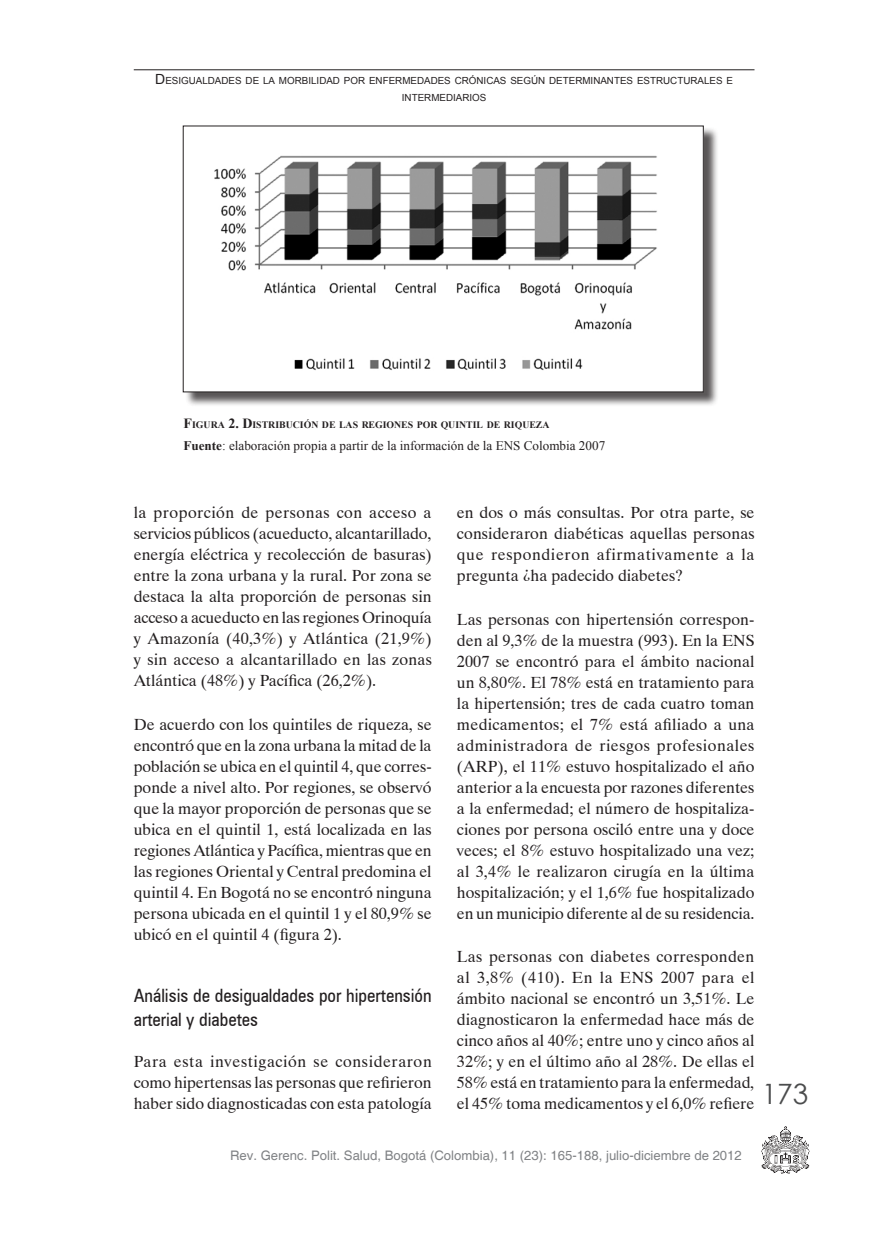
<style>
.page{position:relative;width:869px;height:1241px;background:#fff}
.page>*{position:absolute;margin:0;border:0;box-sizing:border-box;transform-origin:0 0}
.t1{font:28px "Century Gothic";color:#4b4c4d}
.indent-2{font:condensed 18.38px/24.5px "Zurich BT";color:#231f20}
._1Texto{font:16.1px/21px "Dutch 801 BT";color:#231f20;text-align:justify}
.NOTAS{font:13.12px "Helvetica";color:#808285}
.pie_cuadros{font:13.12px "Times New Roman";color:#231f20}
.corniza{font:9.8px "Arial";color:#231f20}
.tii-cuadro{font:700 9.8px "Times New Roman";color:#231f20}
.s1{font-size:14px}
.s2{font-weight:700}
</style>
<div class="page">
<div style="left:184px;top:127px;width:534px;height:279px;background:#231f20;opacity:.75"></div>
<div style="left:183px;top:126px;width:519px;height:265px;background:#fff"></div>
<hr style="left:134px;top:69px;width:620px;height:1px;background:#231f20">
<img style="left:214px;top:155px;width:443px;height:216px">
<svg style="left:761px;top:1126px;width:48px;height:47px"></svg>
<p class="corniza" style="left:155px;top:75px;width:446px"><span class="s1">D</span>ESIGUALDADES DE LA MORBILIDAD POR EN FERMEDADES CRÓN ICAS SEGÚN DETERMINAN</p>
<p class="corniza" style="left:613px;top:75px;width:120px">TES ESTRUCTURALES E</p>
<p class="corniza" style="left:401px;top:91px;width:86px">INTERMEDIARIOS</p>
<p class="tii-cuadro" style="left:183px;top:417px;width:367px"><span class="s1">F</span>IGURA <span class="s1">2. D</span>ISTRIBUCIÓN DE LAS REGIONES POR QUINTIL DE RIQUEZA</p>
<p class="pie_cuadros" style="left:183px;top:436px;width:423px"><span class="s2">Fuente</span>: elaboración propia a partir de la información de la ENS Colombia 2007</p>
<p class="_1Texto" style="left:134px;top:501px;width:299px">la proporción de personas con acceso a servicios públicos (acueducto, alcantarillado, energía eléctrica y recolección de basuras) entre la zona urbana y la rural. Por zona se destaca la alta proporción de personas sin acceso a acueducto en las regiones Orinoquía y Amazonía (40,3%) y Atlántica (21,9%) y sin acceso a alcantarillado en las zonas Atlántica (48%) y Pacífica (26,2%).</p>
<p class="_1Texto" style="left:134px;top:712px;width:299px">De acuerdo con los quintiles de riqueza, se encontró que en la zona urbana la mitad de la población se ubica en el quintil 4, que corres&shy;ponde a nivel alto. Por regiones, se observó que la mayor proporción de personas que se ubica en el quintil 1, está localizada en las regiones Atlántica y Pacífica, mientras que en las regiones Oriental y Central predomina el quintil 4. En Bogotá no se encontró ninguna persona ubicada en el quintil 1 y el 80,9% se ubicó en el quintil 4 (figura 2).</p>
<p class="_1Texto" style="left:457px;top:501px;width:299px">en dos o más consultas. Por otra parte, se consideraron diabéticas aquellas personas que respondieron afirmativamente a la pregunta ¿ha padecido diabetes?</p>
<p class="_1Texto" style="left:457px;top:607px;width:299px">Las personas con hipertensión correspon&shy;den al 9,3% de la muestra (993). En la ENS 2007 se encontró para el ámbito nacional un 8,80%. El 78% está en tratamiento para la hipertensión; tres de cada cuatro toman medicamentos; el 7% está afiliado a una administradora de riesgos profesionales (ARP), el 11% estuvo hospitalizado el año anterior a la encuesta por razones diferentes a la enfermedad; el número de hospitaliza&shy;ciones por persona osciló entre una y doce veces; el 8% estuvo hospitalizado una vez; al 3,4% le realizaron cirugía en la última hospitalización; y el 1,6% fue hospitalizado en un municipio diferente al de su residencia.</p>
<p class="_1Texto" style="left:457px;top:945px;width:299px">Las personas con diabetes corresponden al 3,8% (410). En la ENS 2007 para el ámbito nacional se encontró un 3,51%. Le diagnosticaron la enfermedad hace más de cinco años al 40%; entre uno y cinco años al 32%; y en el último año al 28%. De ellas el 58% está en tratamiento para la enfermedad, el 45% toma medicamentos y el 6,0% refiere</p>
<p class="NOTAS" style="left:230px;top:1147px;width:513px">Rev. Gerenc. Polit. Salud, Bogotá (Colombia), 11 (23): 165-188, julio-diciembre de 2012</p>
<p class="indent-2" style="left:134px;top:982px;width:299px">Análisis de desigualdades por hipertensión arterial y diabetes</p>
<p class="_1Texto" style="left:134px;top:1049px;width:299px">Para esta investigación se consideraron como hipertensas las personas que refirieron haber sido diagnosticadas con esta patología</p>
<h1 class="t1" style="left:761px;top:1074px;width:48px">173</h1>
</div>
